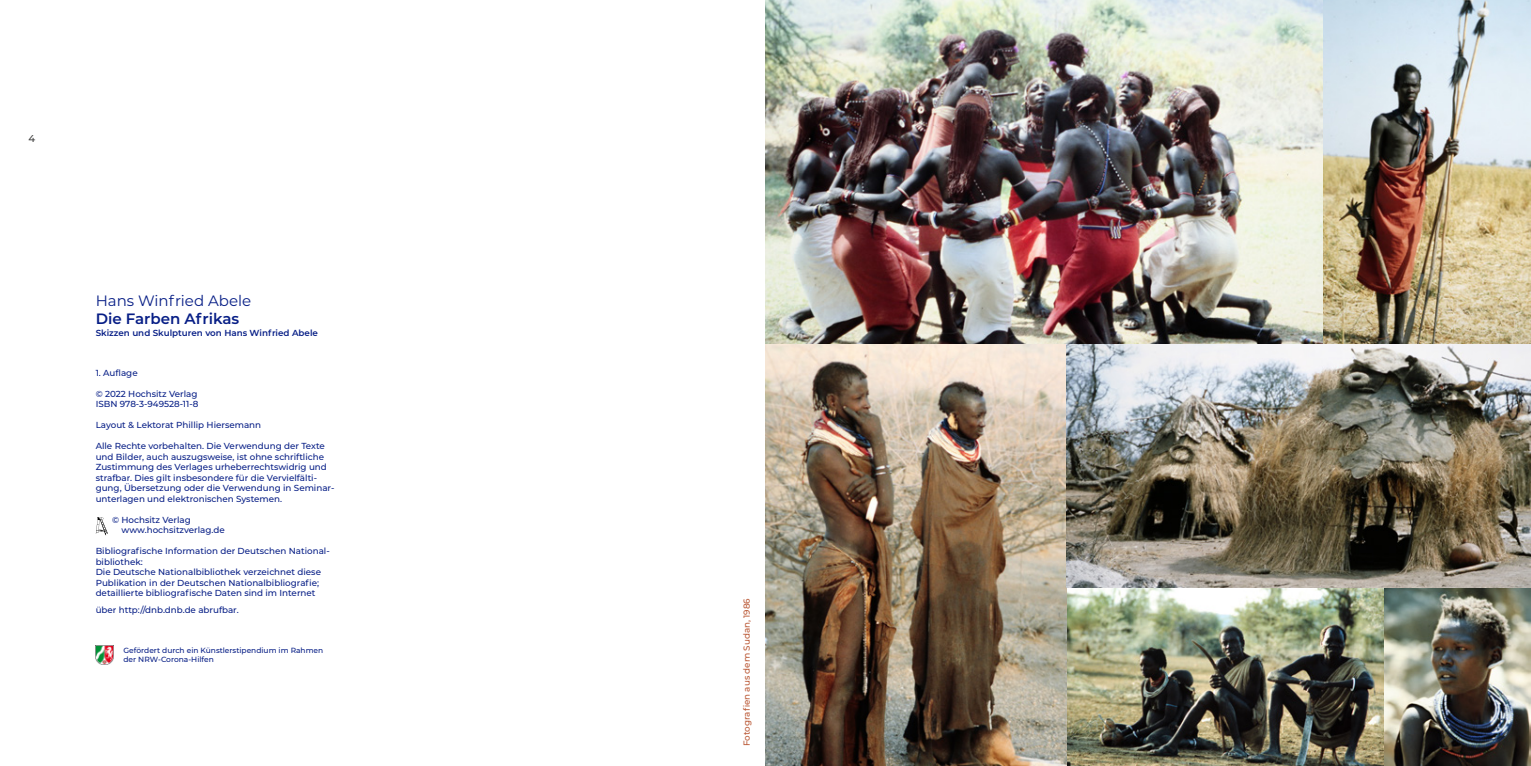
<style>
.page{position:relative;width:1531px;height:766px;background:#fff}
.page>*{position:absolute;margin:0;border:0;box-sizing:border-box;transform-origin:0 0}
.t1{font:15px "Montserrat";color:#071e86}
.t2{font:600 15px "Montserrat";color:#071e86}
.t3{font:500 10px "Montserrat";color:#3f3f3e}
.t4{font:500 8.75px/10.5px "Montserrat";color:#071e86}
.t5{font:600 8.75px "Montserrat";color:#071e86}
.t6{font:500 8.75px "Montserrat";color:#ba5835}
.t7{font:500 7.5px/9px "Montserrat";color:#071e86}
</style>
<div class="page">
<img style="left:96px;top:645px;width:18px;height:19px">
<svg style="left:96px;top:517px;width:12px;height:18px"></svg>
<img style="left:765px;top:0;width:558px;height:344px">
<img style="left:1066px;top:587px;width:318px;height:178px">
<img style="left:1323px;top:0;width:208px;height:344px">
<img style="left:1384px;top:587px;width:147px;height:178px">
<img style="left:765px;top:344px;width:301px;height:421px">
<img style="left:1066px;top:344px;width:465px;height:243px">
<p class="t3" style="left:29px;top:131px;width:8px">4</p>
<h1 class="t1" style="left:96px;top:290px;width:157px">Hans Winfried Abele</h1>
<h1 class="t2" style="left:96px;top:307px;width:145px">Die Farben Afrikas</h1>
<p class="t5" style="left:96px;top:326px;width:224px">Skizzen und Skulpturen von Hans Winfried Abele</p>
<p class="t4" style="left:96px;top:367px;width:43px">1. Auflage</p>
<p class="t4" style="left:96px;top:388px;width:104px">© 2022 Hochsitz Verlag<br>ISBN 978-3-949528-11-8</p>
<p class="t4" style="left:96px;top:419px;width:167px">Layout &amp; Lektorat Phillip Hiersemann</p>
<p class="t4" style="left:96px;top:440px;width:240px">Alle Rechte vorbehalten. Die Verwendung der Texte und Bilder, auch auszugsweise, ist ohne schriftliche Zustimmung des Verlages urheberrechtswidrig und strafbar. Dies gilt insbesondere für die Vervielfälti&shy;gung, Übersetzung oder die Verwendung in Seminar&shy;unterlagen und elektronischen Systemen.</p>
<p class="t4" style="left:122px;top:514px;width:105px;text-indent:-9px">© Hochsitz Verlag www.hochsitzverlag.de</p>
<p class="t4" style="left:96px;top:545px;width:235px">Bibliografische Information der Deutschen National&shy;bibliothek:<br>Die Deutsche Nationalbibliothek verzeichnet diese Publikation in der Deutschen Nationalbibliografie; detaillierte bibliografische Daten sind im Internet</p>
<p class="t4" style="left:96px;top:603px;width:145px">über http://dnb.dnb.de abrufbar.</p>
<p class="t7" style="left:123px;top:645px;width:201px">Gefördert durch ein Künstlerstipendium im Rahmen der NRW-Corona-Hilfen</p>
<p class="t6" style="left:741px;top:746px;width:150px;rotate:-90deg">Fotografien aus dem Sudan, 1986</p>
</div>
